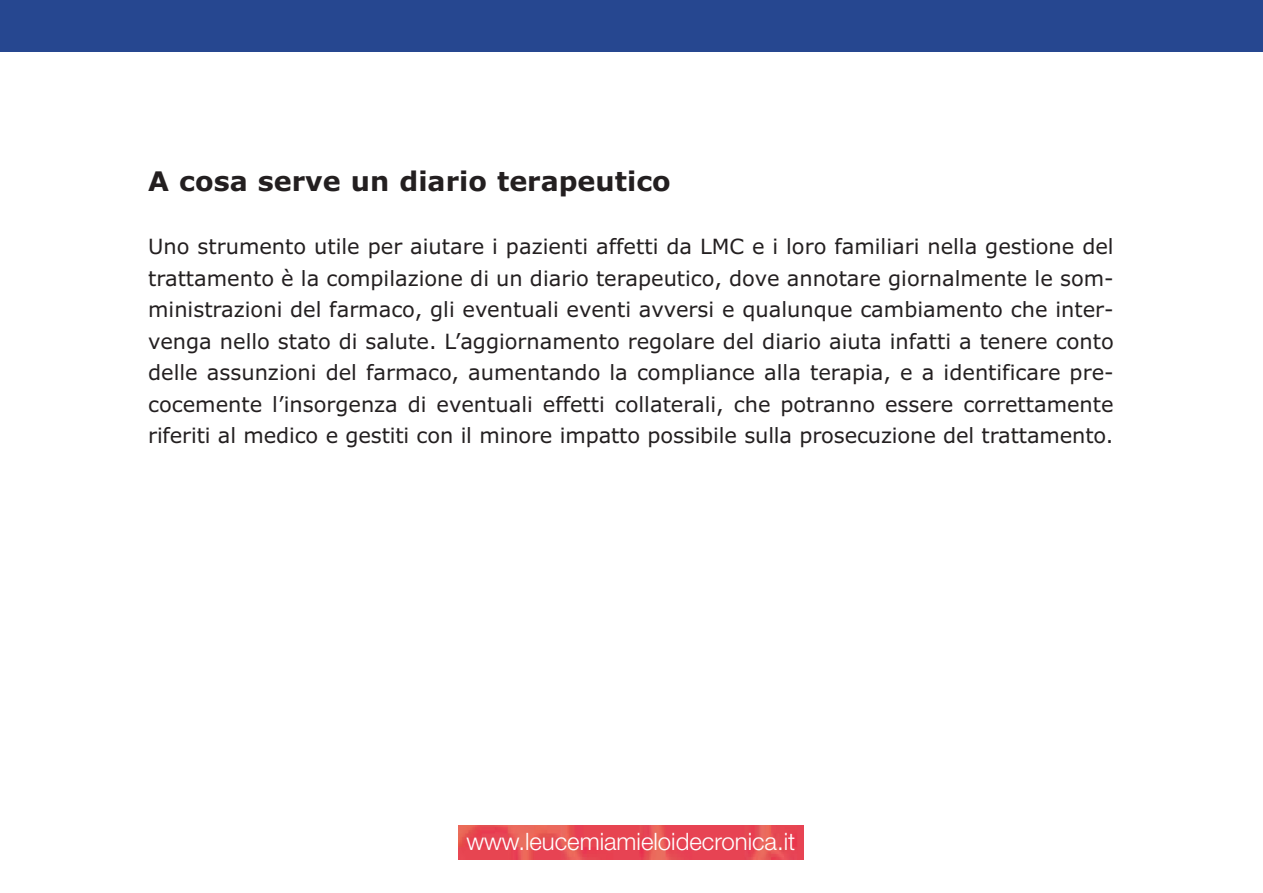
<style>
.page{position:relative;width:1263px;height:893px;background:#fff}
.page>*{position:absolute;margin:0;border:0;box-sizing:border-box;transform-origin:0 0}
.t1{font:700 27px "Verdana";color:#231f20}
.t2{font:300 24px "Helvetica Neue";color:#fff}
.t3{font:21px/31.5px "Verdana";letter-spacing:-.005em;color:#231f20;text-align:justify}
</style>
<div class="page">
<div style="left:0;top:0;width:1262px;height:51px;background:#264790"></div>
<img style="left:459px;top:825px;width:344px;height:34px">
<p class="t1" style="left:148px;top:171px;width:524px">A cosa serve un diario terapeutico</p>
<p class="t3" style="left:148px;top:233px;width:967px">Uno strumento utile per aiutare i pazienti affetti da LMC e i loro familiari nella gestione del trattamento è la compilazione di un diario terapeutico, dove annotare giornalmente le som&shy;ministrazioni del farmaco, gli eventuali eventi avversi e qualunque cambiamento che inter&shy;venga nello stato di salute. L’aggiornamento regolare del diario aiuta infatti a tenere conto delle assunzioni del farmaco, aumentando la compliance alla terapia, e a identificare pre&shy;cocemente l’insorgenza di eventuali effetti collaterali, che potranno essere correttamente riferiti al medico e gestiti con il minore impatto possibile sulla prosecuzione del trattamento.</p>
<p class="t2" style="left:466px;top:833px;width:330px">www.leucemiamieloidecronica.it</p>
</div>
